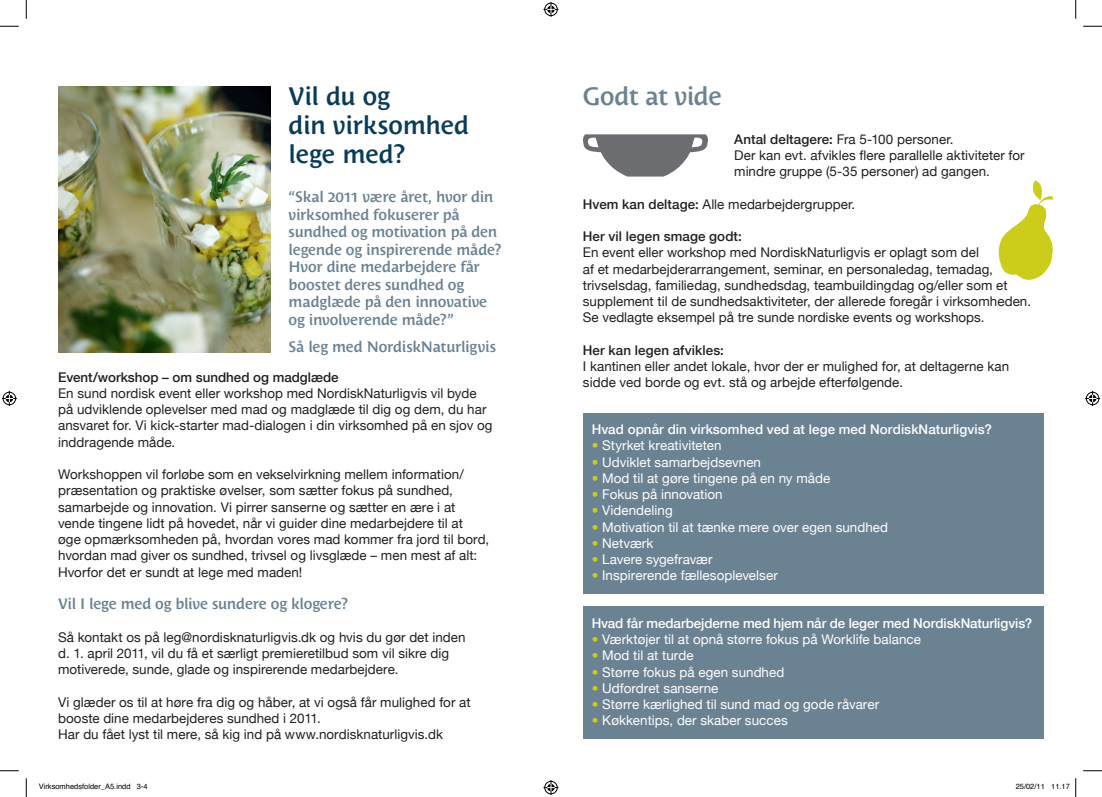
<style>
.page{position:relative;width:1102px;height:797px;background:#fff}
.page>*{position:absolute;margin:0;border:0;box-sizing:border-box;transform-origin:0 0}
.t1{font:600 25px/28.8px "Costa Ptf";letter-spacing:-.01em;color:#0a3b59}
.t2{font:600 25px "Costa Ptf";letter-spacing:-.02em;color:#6b8293}
.t3{font:600 15px/17.5px "Costa Ptf";letter-spacing:-.015em;color:#6b8293}
.t4{font:13.38px/16.2px "Helvetica Neue";letter-spacing:.005em;color:#231f20}
.t5{font:13.38px "Helvetica Neue";letter-spacing:.005em;color:#fff}
.t6{font:500 13.38px "Helvetica Neue";color:#fff}
.t7{font:500 13.38px "Helvetica Neue";letter-spacing:.005em;color:#231f20}
.t8{font:7.5px "Helvetica";color:#000}
.s1{font-weight:500}
.s2{color:#cccd1a}
</style>
<div class="page">
<img style="left:58px;top:86px;width:213px;height:266px">
<svg style="left:998px;top:180px;width:55px;height:100px"></svg>
<div style="left:583px;top:413px;width:460px;height:180px;background:#6b8293"></div>
<div style="left:583px;top:606px;width:460px;height:132px;background:#6b8293"></div>
<svg style="left:582px;top:134px;width:126px;height:42px"></svg>
<svg style="left:0;top:25px;width:19px;height:2px"></svg>
<svg style="left:1083px;top:25px;width:18px;height:2px"></svg>
<svg style="left:0;top:770px;width:19px;height:1px"></svg>
<svg style="left:1083px;top:770px;width:18px;height:1px"></svg>
<svg style="left:25px;top:0;width:2px;height:19px"></svg>
<svg style="left:25px;top:778px;width:2px;height:19px"></svg>
<svg style="left:1075px;top:0;width:1px;height:19px"></svg>
<svg style="left:543px;top:2px;width:15px;height:15px"></svg>
<svg style="left:543px;top:780px;width:15px;height:15px"></svg>
<svg style="left:2px;top:391px;width:15px;height:15px"></svg>
<svg style="left:1085px;top:391px;width:14px;height:15px"></svg>
<svg style="left:1075px;top:778px;width:1px;height:19px"></svg>
<h1 class="t1" style="left:288px;top:82px;width:182px">Vil du og<br>din virksomhed lege med?</h1>
<h1 class="t2" style="left:583px;top:82px;width:140px">Godt at vide</h1>
<p class="t3" style="left:288px;top:188px;width:214px">“Skal 2011 være året, hvor din virksomhed fokuserer på sundhed og motivation på den legende og inspirerende måde?<br>Hvor dine medarbejdere får boostet deres sundhed og madglæde på den innovative og involverende måde?”</p>
<p class="t3" style="left:288px;top:338px;width:209px">Så leg med NordiskNaturligvis</p>
<p class="t4" style="left:734px;top:130px;width:292px"><span class="s1">Antal deltagere:</span> Fra 5-100 personer.<br>Der kan evt. afvikles flere parallelle aktiviteter for mindre gruppe (5-35 personer) ad gangen.</p>
<p class="t4" style="left:583px;top:195px;width:274px"><span class="s1">Hvem kan deltage:</span> Alle medarbejdergrupper.</p>
<p class="t7" style="left:583px;top:228px;width:160px">Her vil legen smage godt:</p>
<p class="t4" style="left:583px;top:244px;width:449px">En event eller workshop med NordiskNaturligvis er oplagt som del<br>af et medarbejderarrangement, seminar, en personaledag, temadag, trivselsdag, familiedag, sundhedsdag, teambuildingdag og/eller som et supplement til de sundhedsaktiviteter, der allerede foregår i virksomheden.<br>Se vedlagte eksempel på tre sunde nordiske events og workshops.</p>
<p class="t7" style="left:583px;top:342px;width:142px">Her kan legen afvikles:</p>
<p class="t4" style="left:583px;top:358px;width:428px">I kantinen eller andet lokale, hvor der er mulighed for, at deltagerne kan sidde ved borde og evt. stå og arbejde efterfølgende.</p>
<p class="t7" style="left:58px;top:369px;width:282px">Event/workshop – om sundhed og madglæde</p>
<p class="t4" style="left:58px;top:385px;width:436px">En sund nordisk event eller workshop med NordiskNaturligvis vil byde på udviklende oplevelser med mad og madglæde til dig og dem, du har ansvaret for. Vi kick-starter mad-dialogen i din virksomhed på en sjov og inddragende måde.</p>
<p class="t4" style="left:58px;top:466px;width:432px">Workshoppen vil forløbe som en vekselvirkning mellem information/ præsentation og praktiske øvelser, som sætter fokus på sundhed, samarbejde og innovation. Vi pirrer sanserne og sætter en ære i at vende tingene lidt på hovedet, når vi guider dine medarbejdere til at<br>øge opmærksomheden på, hvordan vores mad kommer fra jord til bord, hvordan mad giver os sundhed, trivsel og livsglæde – men mest af alt:<br>Hvorfor det er sundt at lege med maden!</p>
<p class="t3" style="left:58px;top:595px;width:291px">Vil I lege med og blive sundere og klogere?</p>
<p class="t4" style="left:58px;top:628px;width:409px">Så kontakt os på leg@nordisknaturligvis.dk og hvis du gør det inden d. 1. april 2011, vil du få et særligt premieretilbud som vil sikre dig motiverede, sunde, glade og inspirerende medarbejdere.</p>
<p class="t4" style="left:58px;top:693px;width:414px">Vi glæder os til at høre fra dig og håber, at vi også får mulighed for at booste dine medarbejderes sundhed i 2011.<br>Har du fået lyst til mere, så kig ind på www.nordisknaturligvis.dk</p>
<p class="t6" style="left:591px;top:421px;width:401px">Hvad opnår din virksomhed ved at lege med NordiskNaturligvis?</p>
<p class="t5" style="left:591px;top:437px;width:131px"><span class="s2">•</span> Styrket kreativiteten</p>
<p class="t5" style="left:591px;top:454px;width:171px"><span class="s2">•</span> Udviklet samarbejdsevnen</p>
<p class="t5" style="left:591px;top:470px;width:240px"><span class="s2">•</span> Mod til at gøre tingene på en ny måde</p>
<p class="t5" style="left:591px;top:486px;width:132px"><span class="s2">•</span> Fokus på innovation</p>
<p class="t5" style="left:591px;top:502px;width:82px"><span class="s2">•</span> Videndeling</p>
<p class="t5" style="left:591px;top:519px;width:298px"><span class="s2">•</span> Motivation til at tænke mere over egen sundhed</p>
<p class="t5" style="left:591px;top:535px;width:63px"><span class="s2">•</span> Netværk</p>
<p class="t5" style="left:591px;top:551px;width:122px"><span class="s2">•</span> Lavere sygefravær</p>
<p class="t5" style="left:591px;top:567px;width:187px"><span class="s2">•</span> Inspirerende fællesoplevelser</p>
<p class="t6" style="left:591px;top:615px;width:442px">Hvad får medarbejderne med hjem når de leger med NordiskNaturligvis?</p>
<p class="t5" style="left:591px;top:631px;width:331px"><span class="s2">•</span> Værktøjer til at opnå større fokus på Worklife balance</p>
<p class="t5" style="left:591px;top:647px;width:103px"><span class="s2">•</span> Mod til at turde</p>
<p class="t5" style="left:591px;top:663px;width:194px"><span class="s2">•</span> Større fokus på egen sundhed</p>
<p class="t5" style="left:591px;top:680px;width:128px"><span class="s2">•</span> Udfordret sanserne</p>
<p class="t5" style="left:591px;top:696px;width:289px"><span class="s2">•</span> Større kærlighed til sund mad og gode råvarer</p>
<p class="t5" style="left:591px;top:712px;width:197px"><span class="s2">•</span> Køkkentips, der skaber succes</p>
<p class="t8" style="left:39px;top:781px;width:110px">Virksomhedsfolder_A5.indd 3-4</p>
<p class="t8" style="left:1015px;top:781px;width:56px">25/02/11 11.17</p>
</div>
